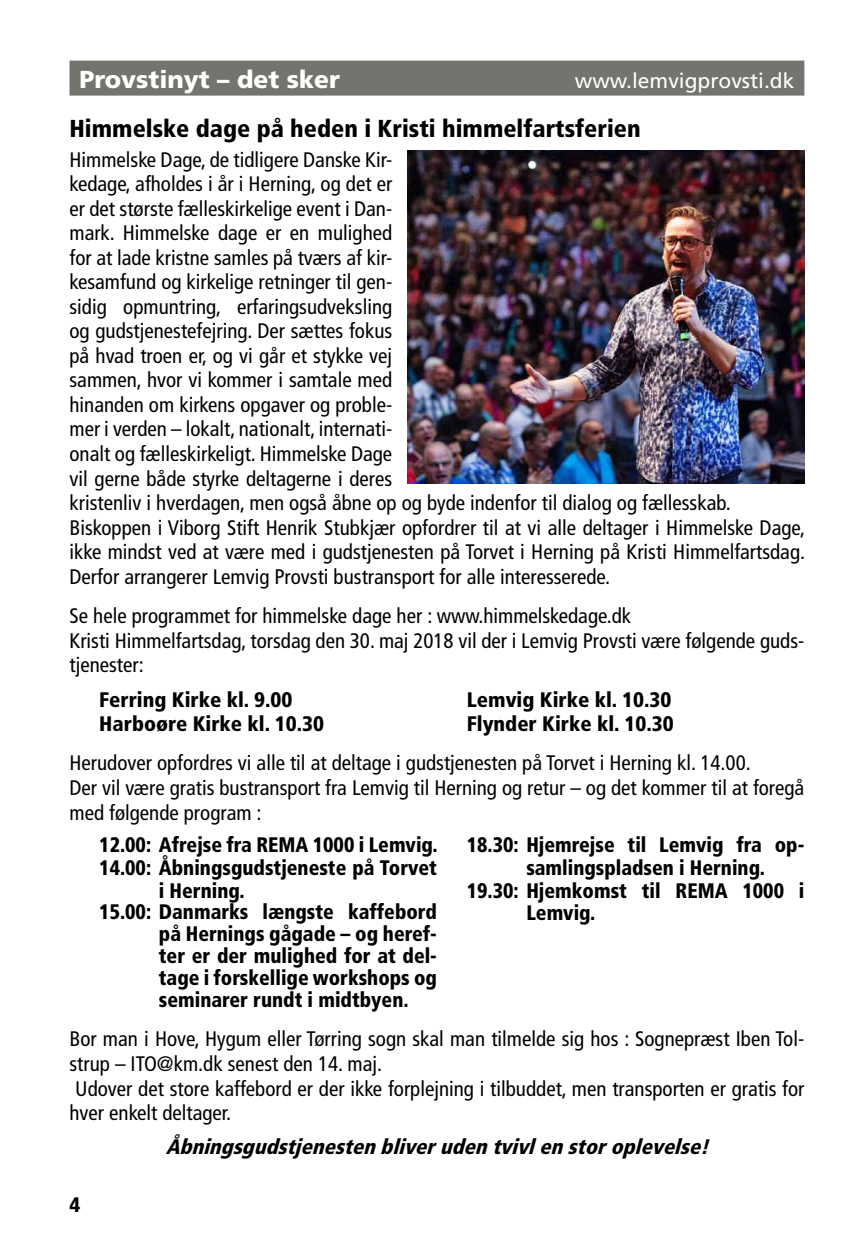
<style>
.page{position:relative;width:864px;height:1251px;background:#fff}
.page>*{position:absolute;margin:0;border:0;box-sizing:border-box;transform-origin:0 0}
.t1{font:900 condensed 24.5px "Frutiger LT Std";color:#000}
.t2{font:900 24.5px "Frutiger LT Std";color:#fff}
.t3{font:condensed 21px/24.5px "Frutiger LT Std";color:#000}
.t4{font:900 condensed 21px "Frutiger LT Std";color:#000;scale:.95 1}
.t5{font:900 condensed 21px/24.5px "Frutiger LT Std";color:#000}
.t6{font:italic 900 condensed 21px "Frutiger LT Std";color:#000}
.t7{font:21px "Frutiger LT Std";color:#fff}
</style>
<div class="page">
<div style="left:69px;top:61px;width:735px;height:35px;background:#74736d"></div>
<img style="left:407px;top:150px;width:397px;height:333px">
<p class="t2" style="left:79px;top:64px;width:262px">Provstinyt – det sker</p>
<p class="t7" style="left:574px;top:68px;width:221px">www.lemvigprovsti.dk</p>
<p class="t1" style="left:69px;top:114px;width:572px">Himmelske dage på heden i Kristi himmelfartsferien</p>
<p class="t3" style="left:69px;top:147px;width:736px">Himmelske Dage, de tidligere Danske Kir-<br>kedage, afholdes i år i Herning, og det er<br>er det største fælleskirkelige event i Dan-<br>mark. Himmelske dage er en mulighed<br>for at lade kristne samles på tværs af kir-<br>kesamfund og kirkelige retninger til gen-<br>sidig opmuntring, erfaringsudveksling<br>og gudstjenestefejring. Der sættes fokus<br>på hvad troen er, og vi går et stykke vej<br>sammen, hvor vi kommer i samtale med<br>hinanden om kirkens opgaver og proble-<br>mer i verden – lokalt, nationalt, internati-<br>onalt og fælleskirkeligt. Himmelske Dage<br>vil gerne både styrke deltagerne i deres<br>kristenliv i hverdagen, men også åbne op og byde indenfor til dialog og fællesskab.<br>Biskoppen i Viborg Stift Henrik Stubkjær opfordrer til at vi alle deltager i Himmelske Dage, ikke mindst ved at være med i gudstjenesten på Torvet i Herning på Kristi Himmelfartsdag.<br>Derfor arrangerer Lemvig Provsti bustransport for alle interesserede.</p>
<p class="t3" style="left:69px;top:603px;width:736px">Se hele programmet for himmelske dage her : www.himmelskedage.dk<br>Kristi Himmelfartsdag, torsdag den 30. maj 2018 vil der i Lemvig Provsti være følgende guds&shy;tjenester:</p>
<p class="t5" style="left:99px;top:686px;width:226px">Ferring Kirke kl. 9.00<br>Harboøre Kirke kl. 10.30</p>
<p class="t5" style="left:466px;top:686px;width:208px">Lemvig Kirke kl. 10.30<br>Flynder Kirke kl. 10.30</p>
<p class="t3" style="left:69px;top:751px;width:736px">Herudover opfordres vi alle til at deltage i gudstjenesten på Torvet i Herning kl. 14.00.<br>Der vil være gratis bustransport fra Lemvig til Herning og retur – og det kommer til at foregå med følgende program :</p>
<p class="t4" style="left:99px;top:832px;width:357px">12.00: Afrejse fra REMA 1000 i Lemvig.</p>
<p class="t4" style="left:99px;top:854px;width:357px">14.00: Åbningsgudstjeneste på Torvet</p>
<p class="t4" style="left:159px;top:877px;width:92px">i Herning.</p>
<p class="t4" style="left:99px;top:899px;width:357px">15.00: Danmarks længste kaffebord</p>
<p class="t4" style="left:159px;top:921px;width:294px">på Hernings gågade – og heref-</p>
<p class="t4" style="left:159px;top:943px;width:294px">ter er der mulighed for at del-</p>
<p class="t4" style="left:159px;top:965px;width:294px">tage i forskellige workshops og</p>
<p class="t4" style="left:159px;top:986px;width:264px">seminarer rundt i midtbyen.</p>
<p class="t4" style="left:466px;top:832px;width:357px">18.30: Hjemrejse til Lemvig fra op-</p>
<p class="t4" style="left:526px;top:854px;width:252px">samlingspladsen i Herning.</p>
<p class="t4" style="left:466px;top:877px;width:357px">19.30: Hjemkomst til REMA 1000 i</p>
<p class="t4" style="left:526px;top:900px;width:74px">Lemvig.</p>
<p class="t3" style="left:69px;top:1026px;width:736px">Bor man i Hove, Hygum eller Tørring sogn skal man tilmelde sig hos : Sognepræst Iben Tol&shy;strup – ITO@km.dk senest den 14. maj.<br>Udover det store kaffebord er der ikke forplejning i tilbuddet, men transporten er gratis for hver enkelt deltager.</p>
<p class="t6" style="left:166px;top:1134px;width:550px">Åbningsgudstjenestenbliverudentvivlenstoroplevelse!</p>
<p class="t5" style="left:69px;top:1191px;width:12px">4</p>
</div>
